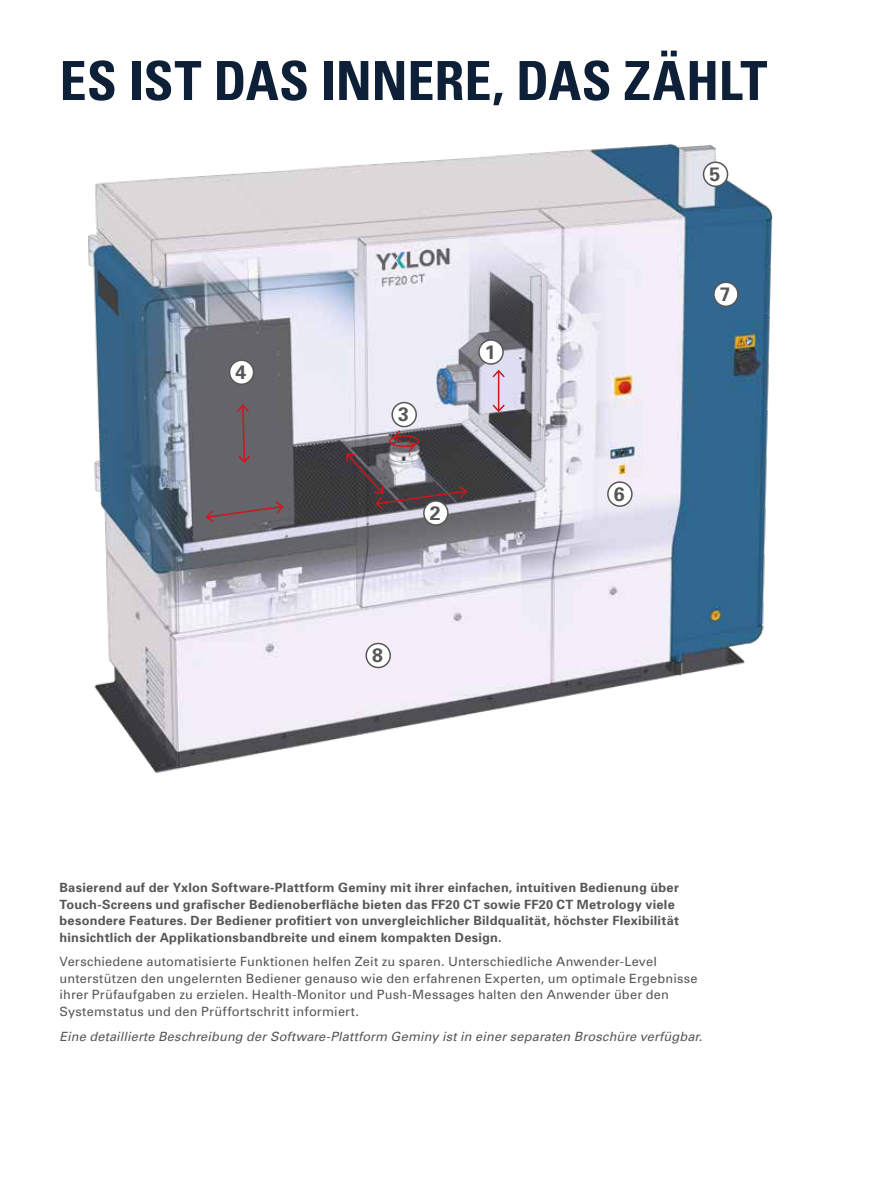
<style>
.page{position:relative;width:893px;height:1188px;background:#fff}
.page>*{position:absolute;margin:0;border:0;box-sizing:border-box;transform-origin:0 0}
.t1{font:700 condensed 54px "Univers";color:#0e2037}
.t2{font:700 19.5px "Univers";color:#575756}
.t3{font:700 12.75px/16.5px "Univers";letter-spacing:.02em;color:#575756}
.t4{font:12.75px/16.5px "Univers";letter-spacing:.015em;color:#575756}
.t5{font:italic 12.75px "Univers";letter-spacing:.01em;color:#575756}
</style>
<div class="page">
<img style="left:88px;top:144px;width:685px;height:629px">
<div style="left:479px;top:340px;width:24px;height:24px;background:#fff;border-radius:50%"></div>
<div style="left:478px;top:339px;width:26px;height:26px;border:2px solid #575756;border-radius:50%"></div>
<div style="left:424px;top:501px;width:24px;height:24px;background:#fff;border-radius:50%"></div>
<div style="left:423px;top:500px;width:26px;height:26px;border:2px solid #575756;border-radius:50%"></div>
<div style="left:392px;top:403px;width:24px;height:24px;background:#fff;border-radius:50%"></div>
<div style="left:391px;top:402px;width:26px;height:25px;border:2px solid #575756;border-radius:50%"></div>
<div style="left:230px;top:360px;width:24px;height:24px;background:#fff;border-radius:50%"></div>
<div style="left:229px;top:360px;width:25px;height:25px;border:2px solid #575756;border-radius:50%"></div>
<div style="left:608px;top:482px;width:24px;height:24px;background:#fff;border-radius:50%"></div>
<div style="left:607px;top:481px;width:26px;height:26px;border:2px solid #575756;border-radius:50%"></div>
<div style="left:714px;top:282px;width:24px;height:24px;background:#fff;border-radius:50%"></div>
<div style="left:713px;top:282px;width:26px;height:25px;border:2px solid #575756;border-radius:50%"></div>
<div style="left:366px;top:644px;width:24px;height:24px;background:#fff;border-radius:50%"></div>
<div style="left:365px;top:643px;width:26px;height:25px;border:2px solid #575756;border-radius:50%"></div>
<div style="left:703px;top:162px;width:25px;height:24px;background:#fff;border-radius:50%"></div>
<div style="left:703px;top:162px;width:25px;height:25px;border:2px solid #575756;border-radius:50%"></div>
<svg style="left:205px;top:500px;width:80px;height:24px;background:#6d5d63"></svg>
<svg style="left:235px;top:403px;width:17px;height:61px"></svg>
<hr style="left:498px;top:371px;width:1px;height:40px;background:#cd171a">
<svg style="left:491px;top:369px;width:15px;height:10px"></svg>
<svg style="left:491px;top:403px;width:15px;height:10px"></svg>
<svg style="left:345px;top:429px;width:123px;height:82px;background:#665d62"></svg>
<h1 class="t1" style="left:60px;top:48px;width:709px">ES IST DAS INNERE, DAS ZÄHLT</h1>
<h2 class="t2" style="left:709px;top:162px;width:12px">5</h2>
<h2 class="t2" style="left:235px;top:360px;width:12px">4</h2>
<h2 class="t2" style="left:398px;top:402px;width:12px">3</h2>
<h2 class="t2" style="left:430px;top:501px;width:12px">2</h2>
<h2 class="t2" style="left:485px;top:340px;width:12px">1</h2>
<h2 class="t2" style="left:372px;top:643px;width:12px">8</h2>
<h2 class="t2" style="left:614px;top:482px;width:12px">6</h2>
<h2 class="t2" style="left:720px;top:282px;width:12px">7</h2>
<p class="t3" style="left:60px;top:879px;width:621px">Basierend auf der Yxlon Software-Plattform Geminy mit ihrer einfachen, intuitiven Bedienung über Touch-Screens und grafischer Bedienoberfläche bieten das FF20 CT sowie FF20 CT Metrology viele besondere Features. Der Bediener profitiert von unvergleichlicher Bildqualität, höchster Flexibilität hinsichtlich der Applikationsbandbreite und einem kompakten Design.</p>
<p class="t4" style="left:60px;top:954px;width:640px">Verschiedene automatisierte Funktionen helfen Zeit zu sparen. Unterschiedliche Anwender-Level unterstützen den ungelernten Bediener genauso wie den erfahrenen Experten, um optimale Ergebnisse ihrer Prüfaufgaben zu erzielen. Health-Monitor und Push-Messages halten den Anwender über den Systemstatus und den Prüffortschritt informiert.</p>
<p class="t5" style="left:60px;top:1029px;width:644px">Eine detaillierte Beschreibung der Software-Plattform Geminy ist in einer separaten Broschüre verfügbar.</p>
</div>
